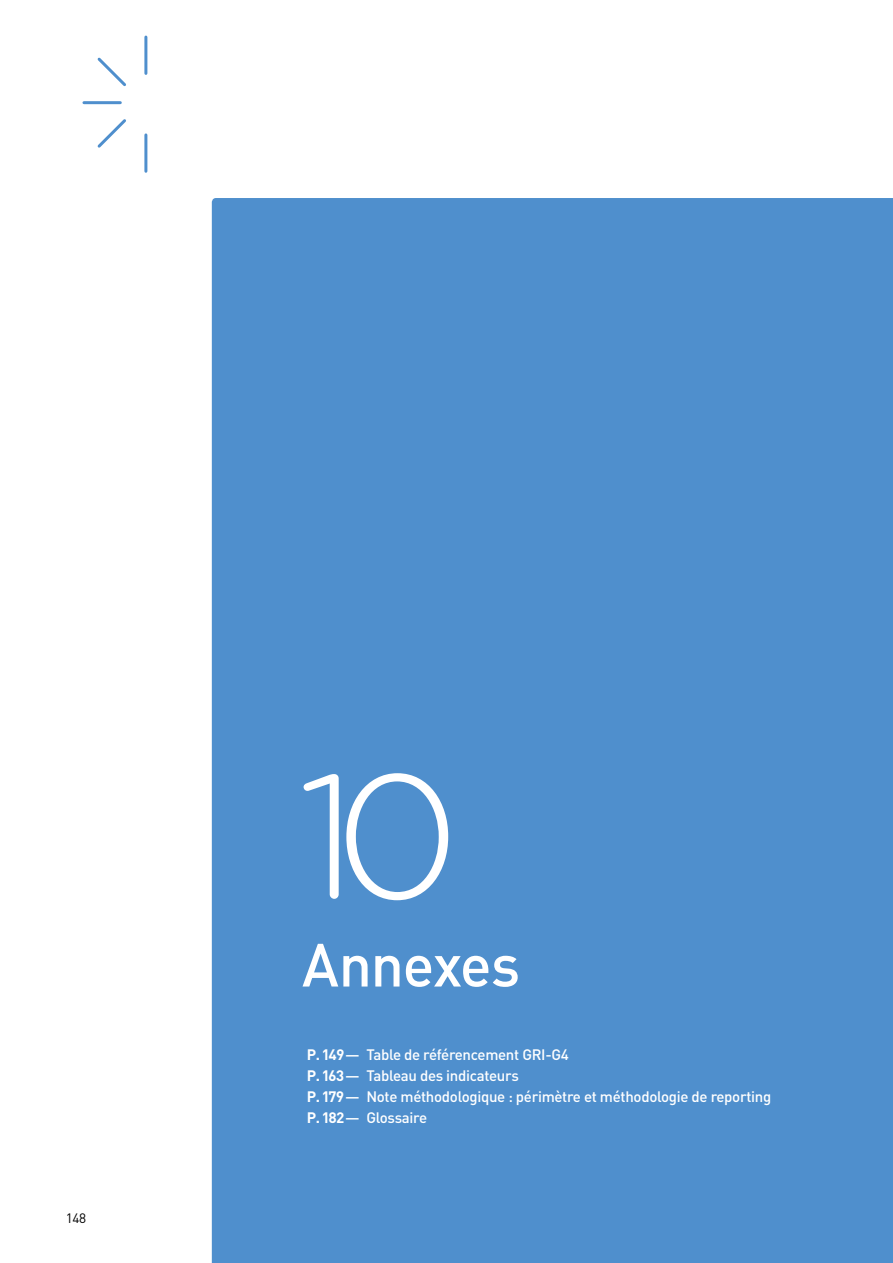
<style>
.page{position:relative;width:893px;height:1263px;background:#fff}
.page>*{position:absolute;margin:0;border:0;box-sizing:border-box;transform-origin:0 0}
.t1{font:300 175.5px "Gotham Rounded";color:#fff}
.Titre_intro{font:500 60px "DINOT";letter-spacing:-.025em;color:#fff}
.Sommaire{font:500 15px "DINOT";letter-spacing:-.02em;color:#fff}
.t2{font:13.5px "DINOT";color:#000}
.s1{font-weight:700}
</style>
<div class="page">
<hr style="left:144px;top:135px;width:3px;height:36px;background:#4f8fcd">
<svg style="left:97px;top:119px;width:29px;height:29px"></svg>
<hr style="left:84px;top:101px;width:36px;height:3px;background:#4f8fcd">
<svg style="left:97px;top:57px;width:29px;height:30px"></svg>
<hr style="left:144px;top:37px;width:3px;height:36px;background:#4f8fcd">
<div style="left:212px;top:198px;width:681px;height:1065px;background:#4f8fcd"></div>
<p class="t2" style="left:66px;top:1209px;width:22px">148</p>
<p class="t1" style="left:298px;top:719px;width:163px">10</p>
<p class="Titre_intro" style="left:302px;top:924px;width:220px">Annexes</p>
<p class="Sommaire" style="left:307px;top:1044px;width:264px"><span class="s1">P. 149</span>— Table de référencement GRI-G4</p>
<p class="Sommaire" style="left:307px;top:1065px;width:213px"><span class="s1">P. 163</span>— Tableau des indicateurs</p>
<p class="Sommaire" style="left:307px;top:1086px;width:466px"><span class="s1">P. 179</span>— Note méthodologique : périmètre et méthodologie de reporting</p>
<p class="Sommaire" style="left:307px;top:1107px;width:122px"><span class="s1">P. 182</span>— Glossaire</p>
</div>
